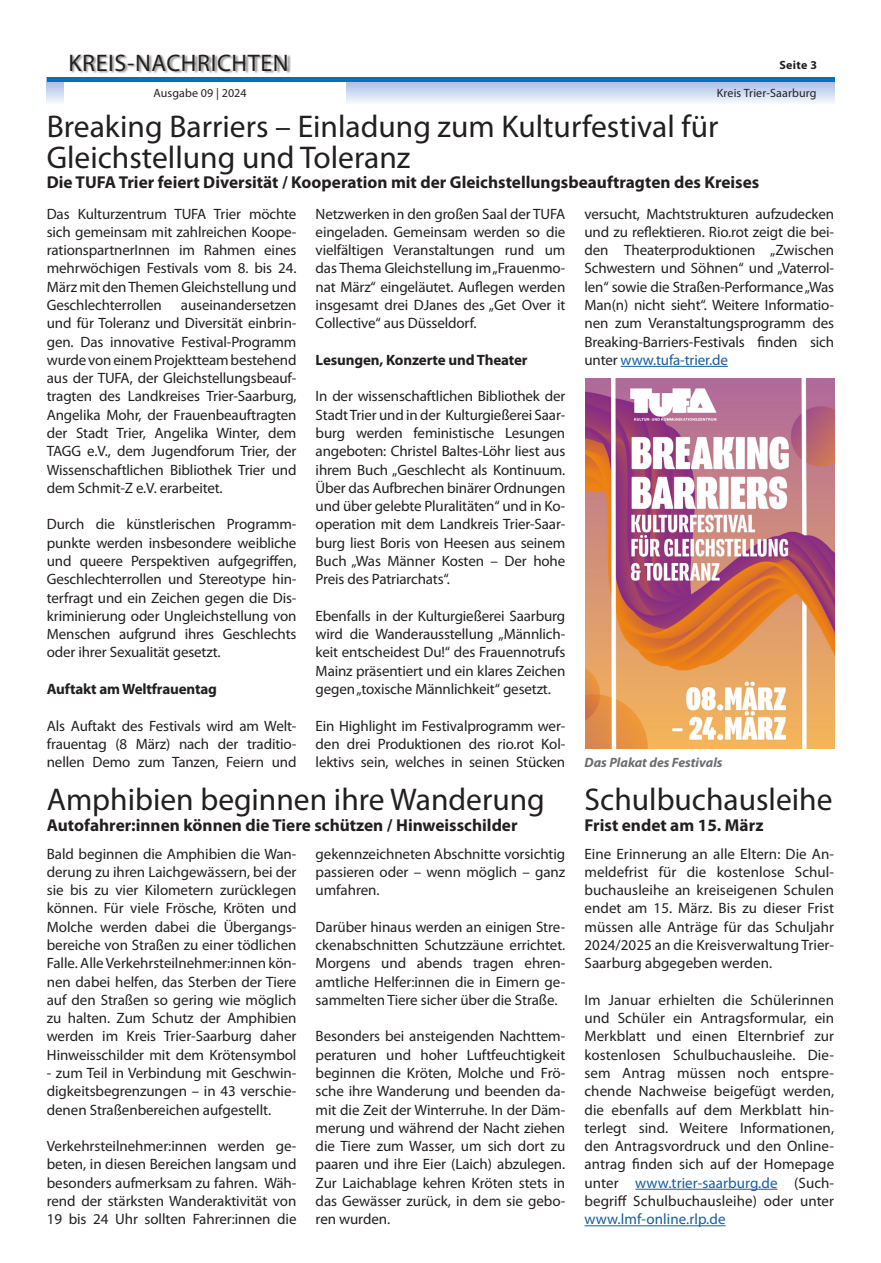
<style>
.page{position:relative;width:881px;height:1263px;background:#fff}
.page>*{position:absolute;margin:0;border:0;box-sizing:border-box;transform-origin:0 0}
.Headline{font:31.5px "Myriad Pro";color:#231f20}
.t1{font:24px "Myriad Pro";letter-spacing:.025em;color:#231f20}
.Subline{font:700 17.25px "Myriad Pro";color:#231f20}
.Fließtext{font:15px/18.3px "Myriad Pro";letter-spacing:-.01em;color:#231f20;text-align:justify}
.Fließtext-2{font:700 15px "Myriad Pro";letter-spacing:-.01em;color:#231f20}
.Bilduntertitel{font:italic 700 13.5px "Myriad Pro";color:#6c6d70}
.t2{font:12px "Myriad Pro";letter-spacing:.01em;color:#231f20}
.t3{font:700 12px "Myriad Pro";letter-spacing:.025em;color:#231f20}
.s1{color:#175d9e}
</style>
<div class="page">
<svg style="left:47px;top:82px;width:786px;height:21px;background:#cedbef"></svg>
<div style="left:64px;top:0;width:281px;height:113px;background:#fff"></div>
<div style="left:71px;top:54px;width:220px;height:20px;background:#231f20;opacity:.5"></div>
<hr style="left:47px;top:78px;width:786px;height:4px;background:#0072bc">
<hr style="left:620px;top:366px;width:107px;height:1px;background:#175d9e">
<hr style="left:635px;top:1189px;width:142px;height:1px;background:#175d9e">
<hr style="left:584px;top:1225px;width:141px;height:1px;background:#175d9e">
<img style="left:585px;top:378px;width:248px;height:370px">
<h2 class="t1" style="left:68px;top:48px;width:221px">KREIS-NACHRICHTEN</h2>
<p class="t2" style="left:153px;top:86px;width:95px">Ausgabe 09 | 2024</p>
<p class="t3" style="left:779px;top:57px;width:39px">Seite 3</p>
<p class="t2" style="left:716px;top:86px;width:101px">Kreis Trier-Saarburg</p>
<p class="Headline" style="left:47px;top:107px;width:672px">Breaking Barriers – Einladung zum Kulturfestival für</p>
<p class="Headline" style="left:47px;top:138px;width:365px">Gleichstellung und Toleranz</p>
<p class="Subline" style="left:47px;top:171px;width:713px">Die TUFA Trier feiert Diversität / Kooperation mit der Gleichstellungsbeauftragten des Kreises</p>
<p class="Fließtext" style="left:315px;top:204px;width:251px">Netzwerken in den großen Saal der TUFA eingeladen. Gemeinsam werden so die vielfältigen Veranstaltungen rund um das Thema Gleichstellung im „Frauenmo&shy;nat März“ eingeläutet. Auflegen werden insgesamt drei DJanes des „Get Over it Collective“ aus Düsseldorf.</p>
<p class="Fließtext-2" style="left:315px;top:350px;width:213px">Lesungen, Konzerte und Theater</p>
<p class="Fließtext" style="left:315px;top:387px;width:251px">In der wissenschaftlichen Bibliothek der Stadt Trier und in der Kulturgießerei Saar&shy;burg werden feministische Lesungen angeboten: Christel Baltes-Löhr liest aus ihrem Buch „Geschlecht als Kontinuum.<br>Über das Aufbrechen binärer Ordnungen und über gelebte Pluralitäten“ und in Ko&shy;operation mit dem Landkreis Trier-Saar&shy;burg liest Boris von Heesen aus seinem Buch „Was Männer Kosten – Der hohe Preis des Patriarchats“.</p>
<p class="Fließtext" style="left:315px;top:606px;width:251px">Ebenfalls in der Kulturgießerei Saarburg wird die Wanderausstellung „Männlich&shy;keit entscheidest Du!“ des Frauennotrufs Mainz präsentiert und ein klares Zeichen gegen „toxische Männlichkeit“ gesetzt.</p>
<p class="Fließtext" style="left:315px;top:716px;width:251px">Ein Highlight im Festivalprogramm wer&shy;den drei Produktionen des rio.rot Kol&shy;lektivs sein, welches in seinen Stücken</p>
<p class="Fließtext" style="left:584px;top:204px;width:251px">versucht, Machtstrukturen aufzudecken und zu reflektieren. Rio.rot zeigt die bei&shy;den Theaterproduktionen „Zwischen Schwestern und Söhnen“ und „Vaterrol&shy;len“ sowie die Straßen-Performance „Was Man(n) nicht sieht“. Weitere Informatio&shy;nen zum Veranstaltungsprogramm des Breaking-Barriers-Festivals finden sich unter <span class="s1">www.tufa-trier.de</span></p>
<p class="Fließtext" style="left:47px;top:204px;width:251px">Das Kulturzentrum TUFA Trier möchte sich gemeinsam mit zahlreichen Koope&shy;rationspartnerInnen im Rahmen eines mehrwöchigen Festivals vom 8. bis 24.<br>März mit den Themen Gleichstellung und Geschlechterrollen</p>
<p class="Fließtext" style="left:47px;top:296px;width:251px;text-indent:134px">auseinandersetzen und für Toleranz und Diversität einbrin&shy;gen. Das innovative Festival-Programm wurde von einem Projektteam bestehend aus der TUFA, der Gleichstellungsbeauf&shy;tragten des Landkreises Trier-Saarburg, Angelika Mohr, der Frauenbeauftragten der Stadt Trier, Angelika Winter, dem TAGG e.V., dem Jugendforum Trier, der Wissenschaftlichen Bibliothek Trier und dem Schmit-Z e.V. erarbeitet.</p>
<p class="Fließtext" style="left:47px;top:515px;width:251px">Durch die künstlerischen Programm&shy;punkte werden insbesondere weibliche und queere Perspektiven aufgegriffen, Geschlechterrollen und Stereotype hin&shy;terfragt und ein Zeichen gegen die Dis&shy;kriminierung oder Ungleichstellung von Menschen aufgrund ihres Geschlechts oder ihrer Sexualität gesetzt.</p>
<p class="Fließtext-2" style="left:47px;top:679px;width:172px">Auftakt am Weltfrauentag</p>
<p class="Fließtext" style="left:47px;top:716px;width:251px">Als Auftakt des Festivals wird am Welt&shy;frauentag (8 März) nach der traditio&shy;nellen Demo zum Tanzen, Feiern und</p>
<p class="Bilduntertitel" style="left:584px;top:754px;width:139px">Das Plakat des Festivals</p>
<p class="Headline" style="left:47px;top:780px;width:499px">Amphibien beginnen ihre Wanderung</p>
<p class="Subline" style="left:47px;top:813px;width:472px">Autofahrer:innen können die Tiere schützen / Hinweisschilder</p>
<p class="Fließtext" style="left:47px;top:844px;width:251px">Bald beginnen die Amphibien die Wan&shy;derung zu ihren Laichgewässern, bei der sie bis zu vier Kilometern zurücklegen können. Für viele Frösche, Kröten und Molche werden dabei die Übergangs&shy;bereiche von Straßen zu einer tödlichen Falle. Alle Verkehrsteilnehmer:innen kön&shy;nen dabei helfen, das Sterben der Tiere auf den Straßen so gering wie möglich zu halten. Zum Schutz der Amphibien werden im Kreis Trier-Saarburg daher Hinweisschilder mit dem Krötensymbol</p>
<p class="Fließtext" style="left:47px;top:1063px;width:251px">- zum Teil in Verbindung mit Geschwin&shy;digkeitsbegrenzungen – in 43 verschie&shy;denen Straßenbereichen aufgestellt.</p>
<p class="Fließtext" style="left:47px;top:1137px;width:251px">Verkehrsteilnehmer:innen werden ge&shy;beten, in diesen Bereichen langsam und besonders aufmerksam zu fahren. Wäh&shy;rend der stärksten Wanderaktivität von 19 bis 24 Uhr sollten Fahrer:innen die</p>
<p class="Fließtext" style="left:315px;top:844px;width:251px">gekennzeichneten Abschnitte vorsichtig passieren oder – wenn möglich – ganz umfahren.</p>
<p class="Fließtext" style="left:315px;top:917px;width:251px">Darüber hinaus werden an einigen Stre&shy;ckenabschnitten Schutzzäune errichtet.<br>Morgens und abends tragen ehren&shy;amtliche Helfer:innen die in Eimern ge&shy;sammelten Tiere sicher über die Straße.</p>
<p class="Fließtext" style="left:315px;top:1027px;width:251px">Besonders bei ansteigenden Nachttem&shy;peraturen und hoher Luftfeuchtigkeit beginnen die Kröten, Molche und Frö&shy;sche ihre Wanderung und beenden da&shy;mit die Zeit der Winterruhe. In der Däm&shy;merung und während der Nacht ziehen die Tiere zum Wasser, um sich dort zu paaren und ihre Eier (Laich) abzulegen.<br>Zur Laichablage kehren Kröten stets in das Gewässer zurück, in dem sie gebo&shy;ren wurden.</p>
<p class="Headline" style="left:584px;top:780px;width:249px">Schulbuchausleihe</p>
<p class="Subline" style="left:584px;top:813px;width:180px">Frist endet am 15. März</p>
<p class="Fließtext" style="left:584px;top:844px;width:251px">Eine Erinnerung an alle Eltern: Die An&shy;meldefrist für die kostenlose Schul&shy;buchausleihe an kreiseigenen Schulen endet am 15. März. Bis zu dieser Frist müssen alle Anträge für das Schuljahr 2024/2025 an die Kreisverwaltung Trier-Saarburg abgegeben werden.</p>
<p class="Fließtext" style="left:584px;top:990px;width:251px">Im Januar erhielten die Schülerinnen und Schüler ein Antragsformular, ein Merkblatt und einen Elternbrief zur kostenlosen Schulbuchausleihe. Die&shy;sem Antrag müssen noch entspre&shy;chende Nachweise beigefügt werden, die ebenfalls auf dem Merkblatt hin&shy;terlegt sind. Weitere Informationen, den Antragsvordruck und den Online&shy;antrag finden sich auf der Homepage unter <span class="s1">www.trier-saarburg.de</span> (Such&shy;begriff Schulbuchausleihe) oder unter <span class="s1">www.lmf-online.rlp.de</span></p>
</div>
